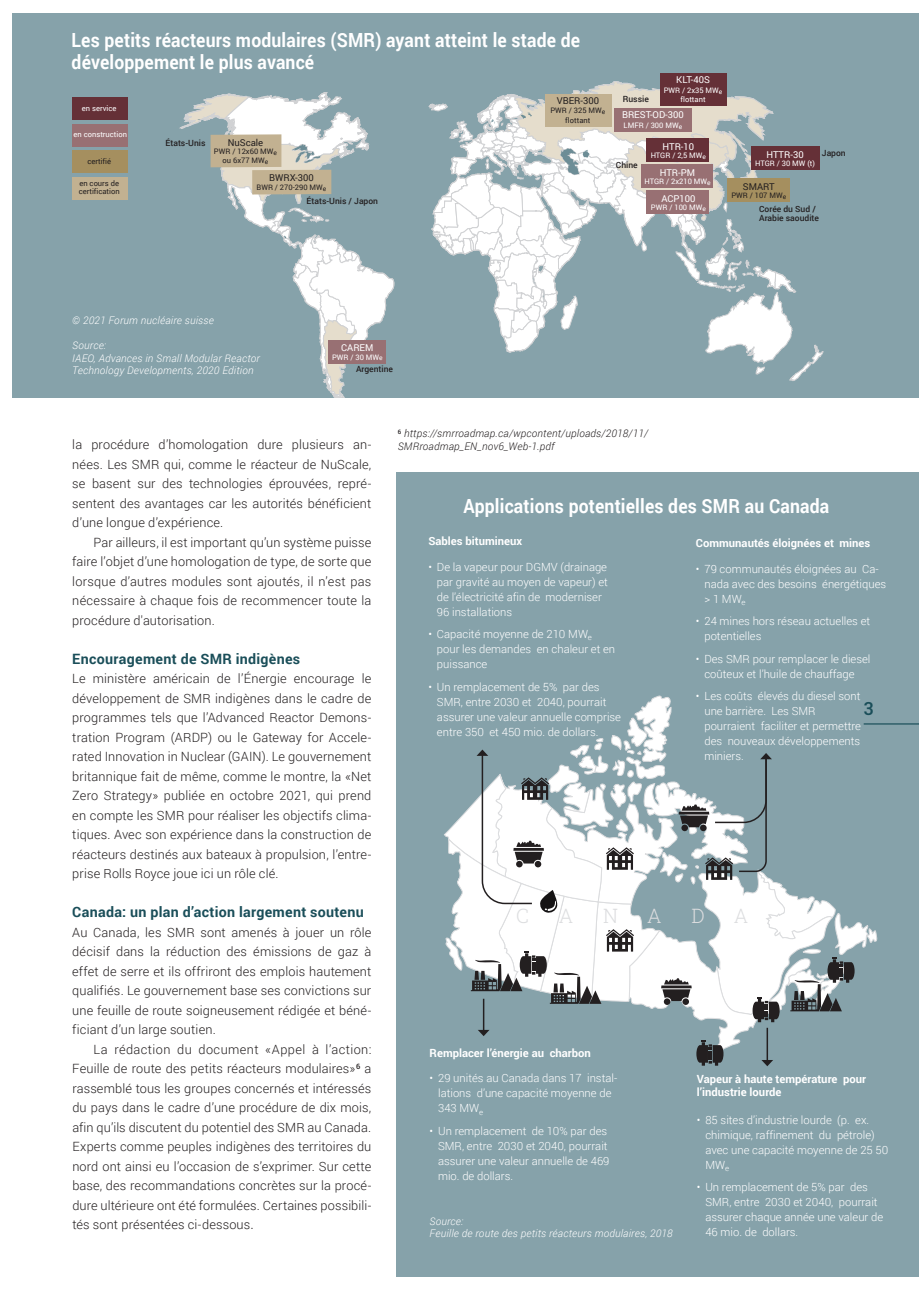
<style>
.page{position:relative;width:919px;height:1289px;background:#fff}
.page>*{position:absolute;margin:0;border:0;box-sizing:border-box;transform-origin:0 0}
.t1{font:300 19.8px "Roboto Slab";color:#dcdddf}
.t2{font:700 19.5px/22.5px "Roboto";letter-spacing:.01em;color:#fff;scale:.9 1}
.t3{font:500 18px "Roboto Slab";color:#1a4e59}
.t4{font:700 14.25px "Roboto";letter-spacing:.02em;color:#1a4e59}
.t5{font:300 12.75px/19.5px "Roboto";letter-spacing:.01em;color:#231f20;text-align:justify}
.t6{font:300 11.25px/15px "Roboto";color:#fff}
.t7{font:700 11.25px/13.5px "Roboto";color:#fff}
.t8{font:italic 300 10.5px/12.6px "Roboto";letter-spacing:.02em;color:#fff}
.t9{font:italic 300 10.5px/12.6px "Roboto";letter-spacing:.02em;color:#231f20}
.t10{font:9.45px "Roboto";color:#fff}
.t11{font:9.45px "Roboto";color:#231f20}
.t12{font:500 8.55px/9.4px "Roboto";color:#231f20}
.t13{font:7.5px/9.4px "Roboto";color:#fff;text-align:center}
.t14{font:7.5px/8.6px "Roboto";color:#231f20;text-align:center}
.s1{font-size:14.25px}
</style>
<div class="page">
<div style="left:13px;top:13px;width:905px;height:384px;background:#86a2aa"></div>
<svg style="left:179px;top:92px;width:215px;height:305px"></svg>
<svg style="left:428px;top:81px;width:395px;height:300px"></svg>
<div style="left:328px;top:340px;width:58px;height:23px;background:#987073"></div>
<div style="left:646px;top:191px;width:63px;height:23px;background:#987073"></div>
<div style="left:727px;top:178px;width:62px;height:24px;background:#a58f5f"></div>
<div style="left:210px;top:134px;width:71px;height:33px;background:#c2b191"></div>
<div style="left:252px;top:170px;width:79px;height:24px;background:#c2b191"></div>
<div style="left:646px;top:139px;width:63px;height:23px;background:#653037"></div>
<div style="left:751px;top:147px;width:68px;height:23px;background:#653037"></div>
<div style="left:641px;top:165px;width:72px;height:23px;background:#987073"></div>
<div style="left:659px;top:73px;width:67px;height:33px;background:#653037"></div>
<div style="left:614px;top:108px;width:78px;height:24px;background:#987073"></div>
<div style="left:72px;top:177px;width:55px;height:23px;background:#c2b191"></div>
<div style="left:72px;top:150px;width:55px;height:23px;background:#a58f5f"></div>
<div style="left:72px;top:124px;width:55px;height:23px;background:#987073"></div>
<div style="left:72px;top:97px;width:55px;height:23px;background:#653037"></div>
<div style="left:544px;top:94px;width:67px;height:33px;background:#c2b191"></div>
<div style="left:397px;top:472px;width:521px;height:804px;background:#86a2aa"></div>
<svg style="left:444px;top:695px;width:434px;height:371px"></svg>
<hr style="left:863px;top:723px;width:55px;height:1px;background:#1a4e59">
<h2 class="t2" style="left:72px;top:28px;width:566px">Les petits réacteurs modulaires (SMR) ayant atteint le stade de développement le plus avancé</h2>
<p class="t13" style="left:82px;top:103px;width:36px">en service</p>
<p class="t13" style="left:74px;top:129px;width:55px">en construction</p>
<p class="t14" style="left:87px;top:157px;width:25px">certifié</p>
<p class="t14" style="left:79px;top:180px;width:42px;line-height:7.5px;text-align:left">en cours de certification</p>
<p class="t12" style="left:165px;top:138px;width:41px">États-Unis</p>
<p class="t11" style="left:228px;top:136px;width:37px">NuScale</p>
<p class="t14" style="left:214px;top:147px;width:64px">PWR / 12x60 MW<sub>e </sub>ou 6x77 MW<sub>e</sub></p>
<p class="t11" style="left:269px;top:171px;width:46px">BWRX-300</p>
<p class="t14" style="left:256px;top:182px;width:71px">BWR / 270-290 MW<sub>e</sub></p>
<p class="t12" style="left:306px;top:196px;width:73px">États-Unis / Japon</p>
<p class="t11" style="left:556px;top:94px;width:44px">VBER-300</p>
<p class="t14" style="left:550px;top:106px;width:56px;line-height:9.4px">PWR / 325 MW<sub>e </sub>flottant</p>
<p class="t10" style="left:676px;top:73px;width:35px">KLT-40S</p>
<p class="t13" style="left:663px;top:85px;width:60px">PWR / 2x35 MW<sub>e </sub>flottant</p>
<p class="t10" style="left:622px;top:108px;width:63px">BREST-OD-300</p>
<p class="t13" style="left:623px;top:120px;width:60px">LMFR / 300 MW<sub>e</sub></p>
<p class="t12" style="left:622px;top:94px;width:27px">Russie</p>
<p class="t10" style="left:662px;top:140px;width:33px">HTR-10</p>
<p class="t13" style="left:650px;top:151px;width:57px">HTGR / 2,5 MW<sub>e</sub></p>
<p class="t10" style="left:766px;top:148px;width:39px">HTTR-30</p>
<p class="t13" style="left:755px;top:159px;width:61px">HTGR / 30 MW (t)</p>
<p class="t10" style="left:659px;top:166px;width:37px">HTR-PM</p>
<p class="t13" style="left:644px;top:177px;width:68px">HTGR / 2x210 MW<sub>e</sub></p>
<p class="t12" style="left:821px;top:148px;width:25px">Japon</p>
<p class="t12" style="left:616px;top:160px;width:23px">Chine</p>
<p class="t11" style="left:742px;top:180px;width:33px">SMART</p>
<p class="t14" style="left:731px;top:191px;width:56px">PWR / 107 MW<sub>e</sub></p>
<p class="t10" style="left:661px;top:192px;width:36px">ACP100</p>
<p class="t13" style="left:651px;top:203px;width:56px">PWR / 100 MW<sub>e</sub></p>
<p class="t12" style="left:759px;top:204px;width:61px">Corée du Sud /<br>Arabie saoudite</p>
<p class="t8" style="left:72px;top:314px;width:143px">© 2021 Forum nucléaire suisse</p>
<p class="t8" style="left:72px;top:339px;width:189px">Source:<br>IAEO, Advances in Small Modular Reactor<br>Technology Developments, 2020 Edition</p>
<p class="t10" style="left:341px;top:341px;width:34px">CAREM</p>
<p class="t13" style="left:332px;top:352px;width:52px">PWR / 30 MW<sub>e</sub></p>
<p class="t12" style="left:356px;top:364px;width:39px">Argentine</p>
<p class="t5" style="left:72px;top:434px;width:300px">la procédure d’homologation dure plusieurs an&shy;nées. Les SMR qui, comme le réacteur de NuScale, se basent sur des technologies éprouvées, repré&shy;sentent des avantages car les autorités bénéficient d’une longue d’expérience.</p>
<p class="t5" style="left:72px;top:532px;width:300px;text-indent:21px">Par ailleurs, il est important qu’un système puisse faire l’objet d’une homologation de type, de sorte que lorsque d’autres modules sont ajoutés, il n’est pas nécessaire à chaque fois de recommencer toute la procédure d'autorisation.</p>
<p class="t4" style="left:72px;top:648px;width:229px">Encouragement de SMR indigènes</p>
<p class="t5" style="left:72px;top:668px;width:300px">Le ministère américain de l’Énergie encourage le développement de SMR indigènes dans le cadre de programmes tels que l’Advanced Reactor Demons&shy;tration Program (ARDP) ou le Gateway for Accele&shy;rated Innovation in Nuclear (GAIN). Le gouvernement britannique fait de même, comme le montre, la «Net Zero Strategy» publiée en octobre 2021, qui prend en compte les SMR pour réaliser les objectifs clima&shy;tiques. Avec son expérience dans la construction de réacteurs destinés aux bateaux à propulsion, l’entre&shy;prise Rolls Royce joue ici un rôle clé.</p>
<p class="t4" style="left:72px;top:902px;width:293px">Canada: un plan d’action largement soutenu</p>
<p class="t5" style="left:72px;top:922px;width:300px">Au Canada, les SMR sont amenés à jouer un rôle décisif dans la réduction des émissions de gaz à effet de serre et ils offriront des emplois hautement qualifiés. Le gouvernement base ses convictions sur une feuille de route soigneusement rédigée et béné&shy;ficiant d’un large soutien.</p>
<p class="t5" style="left:72px;top:1039px;width:300px;text-indent:21px">La rédaction du document «Appel à l’action:<br>Feuille de route des petits réacteurs modulaires»<sup>6</sup> a rassemblé tous les groupes concernés et intéressés du pays dans le cadre d’une procédure de dix mois, afin qu’ils discutent du potentiel des SMR au Canada.<br>Experts comme peuples indigènes des territoires du nord ont ainsi eu l’occasion de s’exprimer. Sur cette base, des recommandations concrètes sur la procé&shy;dure ultérieure ont été formulées. Certaines possibili&shy;tés sont présentées ci-dessous<span class="s1">.</span></p>
<p class="t9" style="left:398px;top:426px;width:252px"><sup>6</sup> https://smrroadmap.ca/wpcontent/uploads/2018/11/<br>SMRroadmap_EN_nov6_Web-1.pdf</p>
<h2 class="t2" style="left:463px;top:493px;width:408px">Applications potentielles des SMR au Canada</h2>
<p class="t7" style="left:428px;top:533px;width:95px">Sables bitumineux</p>
<p class="t6" style="left:437px;top:558px;width:172px;text-indent:-9px">• De la vapeur pour DGMV (drainage par gravité au moyen de vapeur) et de l’électricité afin de moderniser<br>96 installations</p>
<p class="t6" style="left:437px;top:626px;width:180px;text-indent:-9px">• Capacité moyenne de 210 MW<sub>e </sub>pour les demandes en chaleur et en puissance</p>
<p class="t6" style="left:437px;top:678px;width:186px;text-indent:-9px">• Un remplacement de 5% par des SMR, entre 2030 et 2040, pourrait assurer une valeur annuelle comprise entre 350 et 450 mio. de dollars.</p>
<p class="t7" style="left:696px;top:536px;width:176px">Communautés éloignées et mines</p>
<p class="t6" style="left:704px;top:561px;width:183px;text-indent:-9px">• 79 communautés éloignées au Ca&shy;nada avec des besoins énergétiques &gt; 1 MW<sub>e</sub></p>
<p class="t6" style="left:704px;top:613px;width:167px;text-indent:-9px">• 24 mines hors réseau actuelles et potentielles</p>
<p class="t6" style="left:704px;top:651px;width:167px;text-indent:-9px">• Des SMR pour remplacer le diesel coûteux et l’huile de chauffage</p>
<p class="t6" style="left:704px;top:688px;width:158px;text-indent:-9px">• Les coûts élevés du diesel sont une barrière. Les SMR pourraient faciliter et permettre des nouveaux développements miniers.</p>
<h3 class="t3" style="left:863px;top:696px;width:11px">3</h3>
<h1 class="t1" style="left:516px;top:902px;width:14px">C</h1>
<h1 class="t1" style="left:558px;top:902px;width:16px">A</h1>
<h1 class="t1" style="left:603px;top:902px;width:17px">N</h1>
<h1 class="t1" style="left:647px;top:902px;width:16px">A</h1>
<h1 class="t1" style="left:691px;top:902px;width:15px">D</h1>
<h1 class="t1" style="left:733px;top:902px;width:16px">A</h1>
<p class="t7" style="left:429px;top:1045px;width:163px">Remplacer l’énergie au charbon</p>
<p class="t6" style="left:438px;top:1070px;width:181px;text-indent:-9px">• 29 unités au Canada dans 17 instal&shy;lations d’une capacité moyenne de<br>343 MW<sub>e</sub></p>
<p class="t6" style="left:438px;top:1123px;width:173px;text-indent:-9px">• Un remplacement de 10% par des<br>SMR, entre 2030 et 2040, pourrait assurer une valeur annuelle de 469 mio. de dollars.</p>
<p class="t8" style="left:429px;top:1214px;width:245px">Source:<br>Feuille de route des petits réacteurs modulaires, 2018</p>
<p class="t7" style="left:696px;top:1071px;width:171px">Vapeur à haute température pour l’industrie lourde</p>
<p class="t6" style="left:705px;top:1111px;width:184px;text-indent:-9px">• 85 sites d’industrie lourde (p. ex. chimique, raffinement du pétrole) avec une capacité moyenne de 25‐50<br>MW<sub>e</sub></p>
<p class="t6" style="left:705px;top:1179px;width:179px;text-indent:-9px">• Un remplacement de 5% par des<br>SMR, entre 2030 et 2040, pourrait assurer chaque année une valeur de<br>46 mio. de dollars.</p>
</div>
